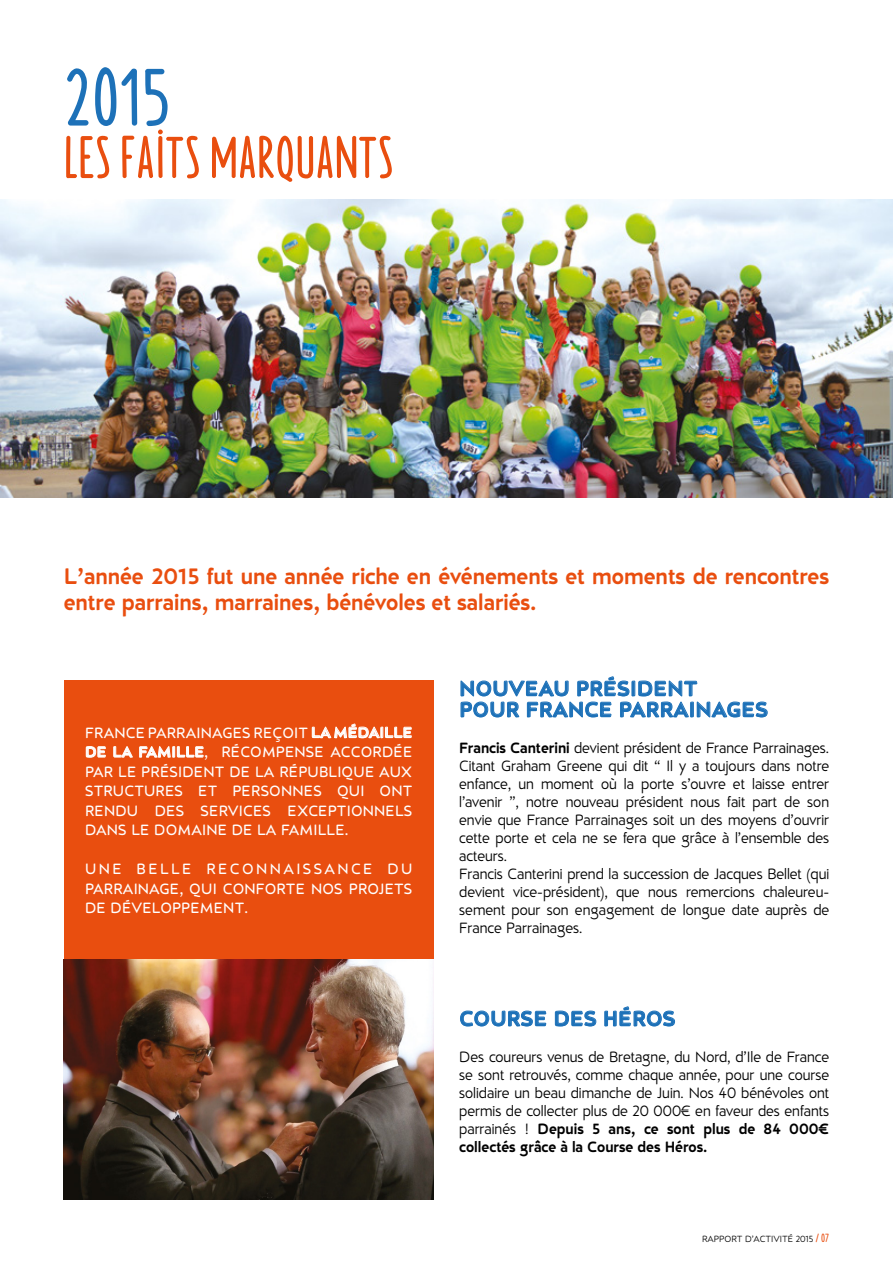
<style>
.page{position:relative;width:893px;height:1263px;background:#fff}
.page>*{position:absolute;margin:0;border:0;box-sizing:border-box;transform-origin:0 0}
.t1{font:82.5px "Borden";color:#1d71b8}
.t2{font:60px "Borden";color:#e94e0f}
.t3{font:700 22.5px/25.5px "D Hanna Soft";color:#e94e0f}
.t4{font:700 21px/21px "D Hanna Soft";letter-spacing:.02em;color:#1d71b8}
.t5{font:15px/18px "D Hanna Soft";color:#000}
.t6{font:15px/19.5px "D Hanna Soft";letter-spacing:.01em;color:#fff;text-align:justify}
.t7{font:9px "D Hanna Soft";color:#000}
.s1{font-weight:700}
.s2{font-family:"Borden";font-size:12px;color:#e94e0f}
</style>
<div class="page">
<div style="left:64px;top:680px;width:370px;height:279px;background:#e94e0f"></div>
<svg style="left:312px;top:723px;width:100px;height:16px"></svg>
<svg style="left:86px;top:746px;width:20px;height:12px"></svg>
<svg style="left:113px;top:746px;width:20px;height:12px"></svg>
<svg style="left:139px;top:746px;width:65px;height:12px"></svg>
<svg style="left:460px;top:677px;width:308px;height:40px"></svg>
<svg style="left:460px;top:1010px;width:86px;height:16px"></svg>
<svg style="left:555px;top:1010px;width:41px;height:16px"></svg>
<svg style="left:604px;top:1007px;width:71px;height:19px"></svg>
<img style="left:0;top:200px;width:893px;height:297px">
<img style="left:64px;top:959px;width:370px;height:240px">
<h1 class="t1" style="left:64px;top:46px;width:108px">2015</h1>
<h2 class="t2" style="left:64px;top:120px;width:331px">LES FAITS MARQUANTS</h2>
<h3 class="t3" style="left:64px;top:564px;width:767px">L’année 2015 fut une année riche en événements et moments de rencontres entre parrains, marraines, bénévoles et salariés.</h3>
<p class="t6" style="left:85px;top:723px;width:329px">FRANCE PARRAINAGES REÇOIT <span class="s1">LA MÉDAILLE DE LA FAMILLE</span>, RÉCOMPENSE ACCORDÉE PAR LE PRÉSIDENT DE LA RÉPUBLIQUE AUX STRUCTURES ET PERSONNES QUI ONT RENDU DES SERVICES EXCEPTIONNELS DANS LE DOMAINE DE LA FAMILLE.</p>
<p class="t6" style="left:85px;top:859px;width:329px">UNE BELLE RECONNAISSANCE DU PARRAINAGE, QUI CONFORTE NOS PROJETS DE DÉVELOPPEMENT.</p>
<h3 class="t4" style="left:459px;top:678px;width:310px">NOUVEAU PRÉSIDENT<br>POUR FRANCE PARRAINAGES</h3>
<p class="t5" style="left:459px;top:739px;width:371px"><span class="s1">Francis Canterini</span> devient président de France Parrainages.<br>Citant Graham Greene qui dit “ Il y a toujours dans notre enfance, un moment où la porte s’ouvre et laisse entrer l’avenir ”, notre nouveau président nous fait part de son envie que France Parrainages soit un des moyens d’ouvrir cette porte et cela ne se fera que grâce à l’ensemble des acteurs.<br>Francis Canterini prend la succession de Jacques Bellet (qui devient vice-président), que nous remercions chaleureu&shy;sement pour son engagement de longue date auprès de France Parrainages.</p>
<h3 class="t4" style="left:459px;top:1008px;width:218px">COURSE DES HÉROS</h3>
<p class="t5" style="left:459px;top:1048px;width:371px;text-align:justify">Des coureurs venus de Bretagne, du Nord, d’Ile de France se sont retrouvés, comme chaque année, pour une course solidaire un beau dimanche de Juin. Nos 40 bénévoles ont permis de collecter plus de 20 000€ en faveur des enfants parrainés ! <span class="s1">Depuis 5 ans, ce sont plus de 84 000€ collectés grâce à la Course des Héros.</span></p>
<p class="t7" style="left:702px;top:1233px;width:129px">RAPPORT D’ACTIVITÉ 2015 <span class="s2">/ 07</span></p>
</div>
